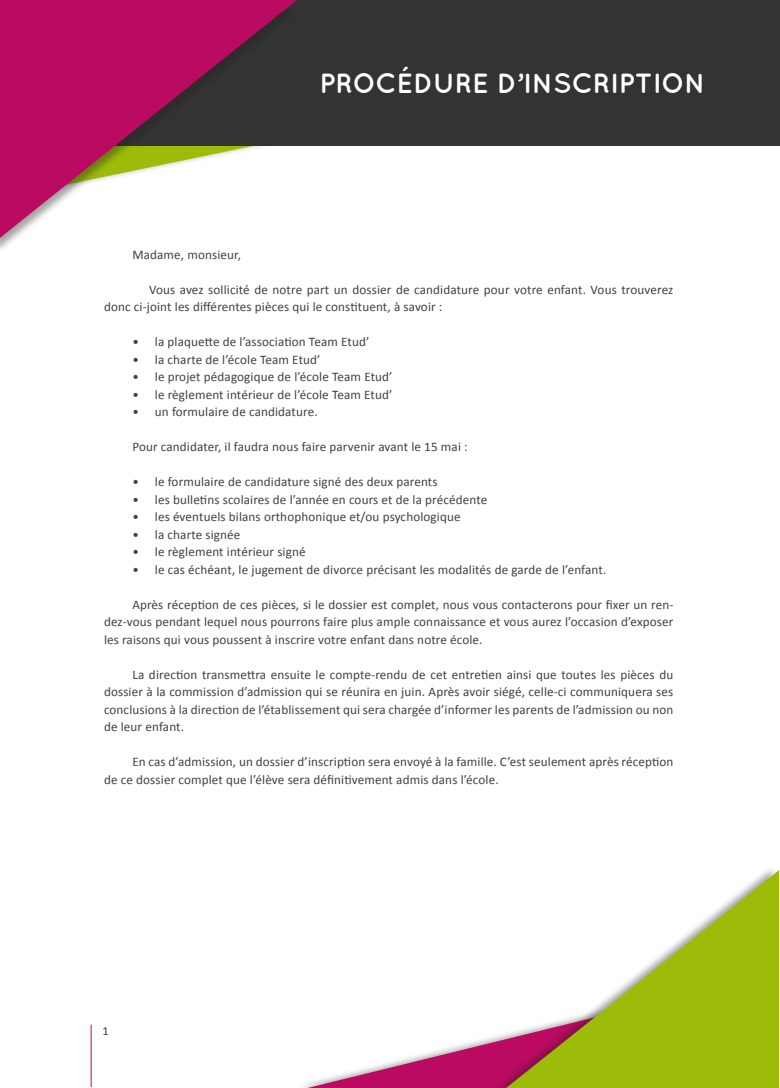
<style>
.page{position:relative;width:780px;height:1088px;background:#fff}
.page>*{position:absolute;margin:0;border:0;box-sizing:border-box;transform-origin:0 0}
.t1{font:700 27.75px "Quicksand";color:#fff}
.t2{font:13.12px/17.5px "Calibri";letter-spacing:.01em;color:#424142}
.t3{font:12.5px "Calibri";color:#424142}
</style>
<div class="page">
<hr style="left:91px;top:1024px;width:1px;height:63px;background:#bb0a62">
<svg style="left:307px;top:1037px;width:186px;height:51px"></svg>
<div style="left:0;top:0;width:779px;height:145px;background:#333"></div>
<div style="left:0;top:4px;width:300px;height:251px;background:#241f1f;opacity:.41"></div>
<svg style="left:0;top:0;width:297px;height:238px"></svg>
<div style="left:493px;top:864px;width:286px;height:224px;background:#241f1f;opacity:.41"></div>
<svg style="left:506px;top:870px;width:273px;height:218px"></svg>
<h1 class="t1" style="left:319px;top:67px;width:387px">PROCÉDURE D’INSCRIPTION</h1>
<p class="t2" style="left:132px;top:246px;width:110px">Madame, monsieur,</p>
<p class="t2" style="left:104px;top:281px;width:571px;text-indent:45px">Vous avez sollicité de notre part un dossier de candidature pour votre enfant. Vous trouverez donc ci-joint les différentes pièces qui le constituent, à savoir :</p>
<p class="t2" style="left:132px;top:333px;width:238px">• la plaquette de l’association Team Etud’</p>
<p class="t2" style="left:132px;top:351px;width:190px">• la charte de l’école Team Etud’</p>
<p class="t2" style="left:132px;top:368px;width:262px">• le projet pédagogique de l’école Team Etud’</p>
<p class="t2" style="left:132px;top:386px;width:261px">• le règlement intérieur de l’école Team Etud’</p>
<p class="t2" style="left:132px;top:403px;width:187px">• un formulaire de candidature.</p>
<p class="t2" style="left:132px;top:438px;width:337px">Pour candidater, il faudra nous faire parvenir avant le 15 mai :</p>
<p class="t2" style="left:132px;top:473px;width:307px">• le formulaire de candidature signé des deux parents</p>
<p class="t2" style="left:132px;top:491px;width:356px">• les bulletins scolaires de l’année en cours et de la précédente</p>
<p class="t2" style="left:132px;top:508px;width:330px">• les éventuels bilans orthophonique et/ou psychologique</p>
<p class="t2" style="left:132px;top:526px;width:110px">• la charte signée</p>
<p class="t2" style="left:132px;top:543px;width:175px">• le règlement intérieur signé</p>
<p class="t2" style="left:132px;top:561px;width:475px">• le cas échéant, le jugement de divorce précisant les modalités de garde de l’enfant.</p>
<p class="t2" style="left:104px;top:596px;width:571px;text-align:justify;text-indent:28px">Après réception de ces pièces, si le dossier est complet, nous vous contacterons pour fixer un ren&shy;dez-vous pendant lequel nous pourrons faire plus ample connaissance et vous aurez l’occasion d’exposer les raisons qui vous poussent à inscrire votre enfant dans notre école.</p>
<p class="t2" style="left:104px;top:666px;width:571px;text-align:justify;text-indent:28px">La direction transmettra ensuite le compte-rendu de cet entretien ainsi que toutes les pièces du dossier à la commission d’admission qui se réunira en juin. Après avoir siégé, celle-ci communiquera ses conclusions à la direction de l’établissement qui sera chargée d’informer les parents de l’admission ou non de leur enfant.</p>
<p class="t2" style="left:104px;top:753px;width:571px;text-indent:28px">En cas d’admission, un dossier d’inscription sera envoyé à la famille. C’est seulement après réception de ce dossier complet que l’élève sera définitivement admis dans l’école.</p>
<p class="t3" style="left:103px;top:1022px;width:8px">1</p>
</div>
